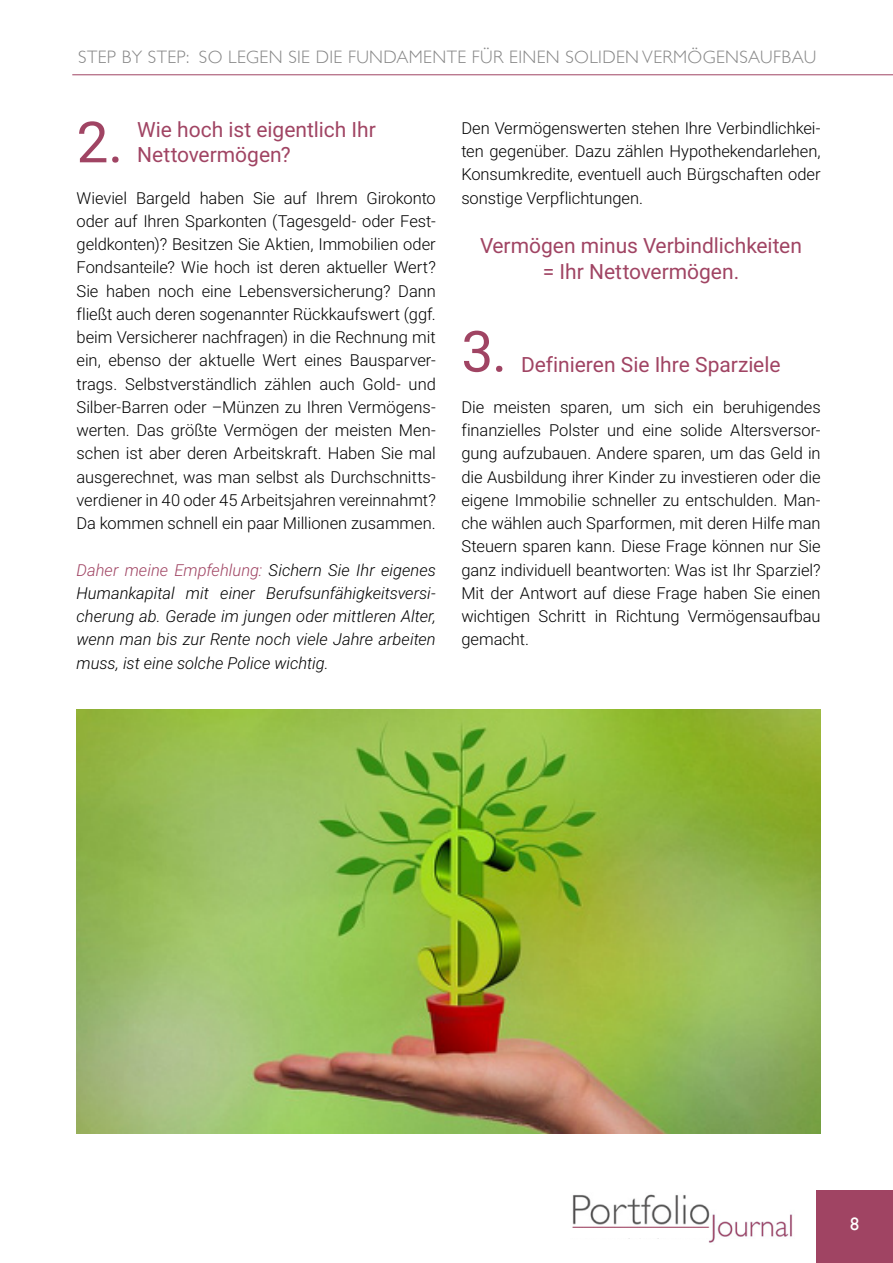
<style>
.page{position:relative;width:893px;height:1263px;background:#fff}
.page>*{position:absolute;margin:0;border:0;box-sizing:border-box;transform-origin:0 0}
.T-Zwischenhead{font:56.85px "Roboto";color:#a04463}
.T-Zwischenhead-2{font:21px/25.5px "Roboto";color:#a04463}
.t1{font:300 18px "Gill Sans";letter-spacing:.02em;color:#878787}
.t2{font:18px "Gill Sans";color:#fff}
.T-Fließtext_oEZ{font:300 16.5px/23.2px "Roboto";letter-spacing:-.005em;color:#000;text-align:justify}
.T-Fließtext_oEZ-2{font:italic 300 16.5px/23.2px "Roboto";color:#000;text-align:justify}
.s1{color:#a04463}
</style>
<div class="page">
<div style="left:816px;top:1191px;width:77px;height:72px;background:#a04463"></div>
<img style="left:572px;top:1194px;width:221px;height:49px">
<div style="left:570px;top:1228px;width:141px;height:10px;background:#fff"></div>
<hr style="left:72px;top:74px;width:821px;height:1px;background:#a04463">
<img style="left:77px;top:709px;width:744px;height:425px">
<hr style="left:892px;top:0;width:1px;height:227px;background:#a04463">
<p class="t1" style="left:78px;top:43px;width:20px">STEP</p>
<p class="t1" style="left:122px;top:43px;width:118px">BY STEP: SO LEGEN</p>
<p class="t1" style="left:288px;top:43px;width:37px">SIE DIE</p>
<p class="t1" style="left:348px;top:43px;width:22px">FUNDAMENTE</p>
<p class="t1" style="left:472px;top:43px;width:12px">FÜR</p>
<p class="t1" style="left:509px;top:43px;width:11px">EINEN</p>
<p class="t1" style="left:565px;top:43px;width:12px">SOLIDEN</p>
<p class="t1" style="left:642px;top:43px;width:23px">VERM</p>
<p class="t1" style="left:688px;top:43px;width:28px">ÖGENSAUFBAU</p>
<p class="T-Zwischenhead" style="left:77px;top:102px;width:48px">2.</p>
<p class="T-Zwischenhead-2" style="left:137px;top:116px;width:240px">Wie hoch ist eigentlich Ihr<br>Nettovermögen?</p>
<p class="T-Fließtext_oEZ" style="left:77px;top:185px;width:361px">Wieviel Bargeld haben Sie auf Ihrem Girokonto oder auf Ihren Sparkonten (Tagesgeld- oder Fest&shy;geldkonten)? Besitzen Sie Aktien, Immobilien oder Fondsanteile? Wie hoch ist deren aktueller Wert?<br>Sie haben noch eine Lebensversicherung? Dann fließt auch deren sogenannter Rückkaufswert (ggf. beim Versicherer nachfragen) in die Rechnung mit ein, ebenso der aktuelle Wert eines Bausparver&shy;trags. Selbstverständlich zählen auch Gold- und Silber-Barren oder –Münzen zu Ihren Vermögens&shy;werten. Das größte Vermögen der meisten Men&shy;schen ist aber deren Arbeitskraft. Haben Sie mal ausgerechnet, was man selbst als Durchschnitts&shy;verdiener in 40 oder 45 Arbeitsjahren vereinnahmt?<br>Da kommen schnell ein paar Millionen zusammen.</p>
<p class="T-Fließtext_oEZ-2" style="left:77px;top:557px;width:361px"><span class="s1">Daher meine Empfehlung:</span> Sichern Sie Ihr eigenes Humankapital mit einer Berufsunfähigkeitsversi&shy;cherung ab. Gerade im jungen oder mittleren Alter, wenn man bis zur Rente noch viele Jahre arbeiten muss, ist eine solche Police wichtig.</p>
<p class="T-Fließtext_oEZ" style="left:461px;top:116px;width:361px">Den Vermögenswerten stehen Ihre Verbindlichkei&shy;ten gegenüber. Dazu zählen Hypothekendarlehen, Konsumkredite, eventuell auch Bürgschaften oder sonstige Verpflichtungen.</p>
<p class="T-Zwischenhead-2" style="left:480px;top:232px;width:324px;text-align:center">Vermögen minus Verbindlichkeiten = Ihr Nettovermögen.</p>
<p class="T-Zwischenhead" style="left:461px;top:312px;width:47px">3.</p>
<p class="T-Zwischenhead-2" style="left:521px;top:351px;width:261px">Definieren Sie Ihre Sparziele</p>
<p class="T-Fließtext_oEZ" style="left:461px;top:395px;width:361px">Die meisten sparen, um sich ein beruhigendes finanzielles Polster und eine solide Altersversor&shy;gung aufzubauen. Andere sparen, um das Geld in die Ausbildung ihrer Kinder zu investieren oder die eigene Immobilie schneller zu entschulden. Man&shy;che wählen auch Sparformen, mit deren Hilfe man Steuern sparen kann. Diese Frage können nur Sie ganz individuell beantworten: Was ist Ihr Sparziel?<br>Mit der Antwort auf diese Frage haben Sie einen wichtigen Schritt in Richtung Vermögensaufbau gemacht.</p>
<p class="t2" style="left:850px;top:1213px;width:10px">8</p>
</div>
